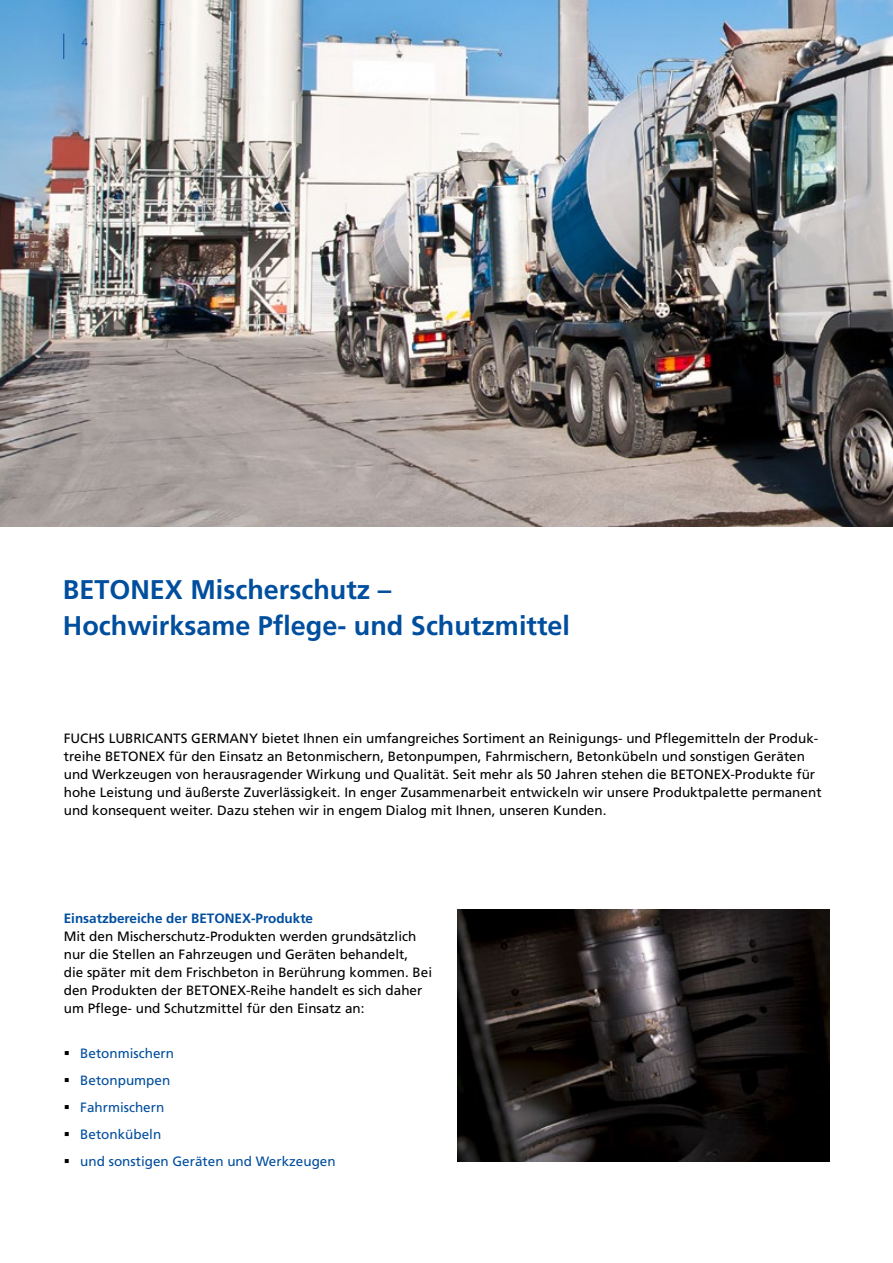
<style>
.page{position:relative;width:893px;height:1263px;background:#fff}
.page>*{position:absolute;margin:0;border:0;box-sizing:border-box;transform-origin:0 0}
.t1{font:700 27px/36px "Frutiger LT Std";color:#004e9e}
.t2{font:13.5px/18px "Frutiger LT Std";color:#000}
.t3{font:13.5px "Frutiger LT Std";color:#004e9e}
.t4{font:700 13.5px "Frutiger LT Std";color:#004e9e}
.t5{font:300 11.25px "Frutiger LT Std";color:#004e9e}
.s1{color:#000}
</style>
<div class="page">
<img style="left:457px;top:909px;width:372px;height:252px">
<img style="left:0;top:0;width:893px;height:527px">
<svg style="left:63px;top:34px;width:1px;height:25px"></svg>
<p class="t5" style="left:82px;top:36px;width:8px">4</p>
<h1 class="t1" style="left:63px;top:572px;width:509px">BETONEX Mischerschutz –<br>Hochwirksame Pflege- und Schutzmittel</h1>
<p class="t2" style="left:64px;top:729px;width:759px">FUCHS LUBRICANTS GERMANY bietet Ihnen ein umfangreiches Sortiment an Reinigungs- und Pflegemitteln der Produk&shy;treihe BETONEX für den Einsatz an Betonmischern, Betonpumpen, Fahrmischern, Betonkübeln und sonstigen Geräten und Werkzeugen von herausragender Wirkung und Qualität. Seit mehr als 50 Jahren stehen die BETONEX-Produkte für hohe Leistung und äußerste Zuverlässigkeit. In enger Zusammenarbeit entwickeln wir unsere Produktpalette permanent und konsequent weiter. Dazu stehen wir in engem Dialog mit Ihnen, unseren Kunden.</p>
<p class="t4" style="left:64px;top:910px;width:251px">Einsatzbereiche der BETONEX-Produkte</p>
<p class="t2" style="left:64px;top:927px;width:370px">Mit den Mischerschutz-Produkten werden grundsätzlich nur die Stellen an Fahrzeugen und Geräten behandelt,<br>die später mit dem Frischbeton in Berührung kommen. Bei den Produkten der BETONEX-Reihe handelt es sich daher um Pflege- und Schutzmittel für den Einsatz an:</p>
<p class="t3" style="left:64px;top:1045px;width:112px"><span class="s1">▪</span> Betonmischern</p>
<p class="t3" style="left:64px;top:1072px;width:108px"><span class="s1">▪</span> Betonpumpen</p>
<p class="t3" style="left:64px;top:1099px;width:102px"><span class="s1">▪</span> Fahrmischern</p>
<p class="t3" style="left:64px;top:1126px;width:99px"><span class="s1">▪</span> Betonkübeln</p>
<p class="t3" style="left:64px;top:1153px;width:273px"><span class="s1">▪</span> und sonstigen Geräten und Werkzeugen</p>
</div>
